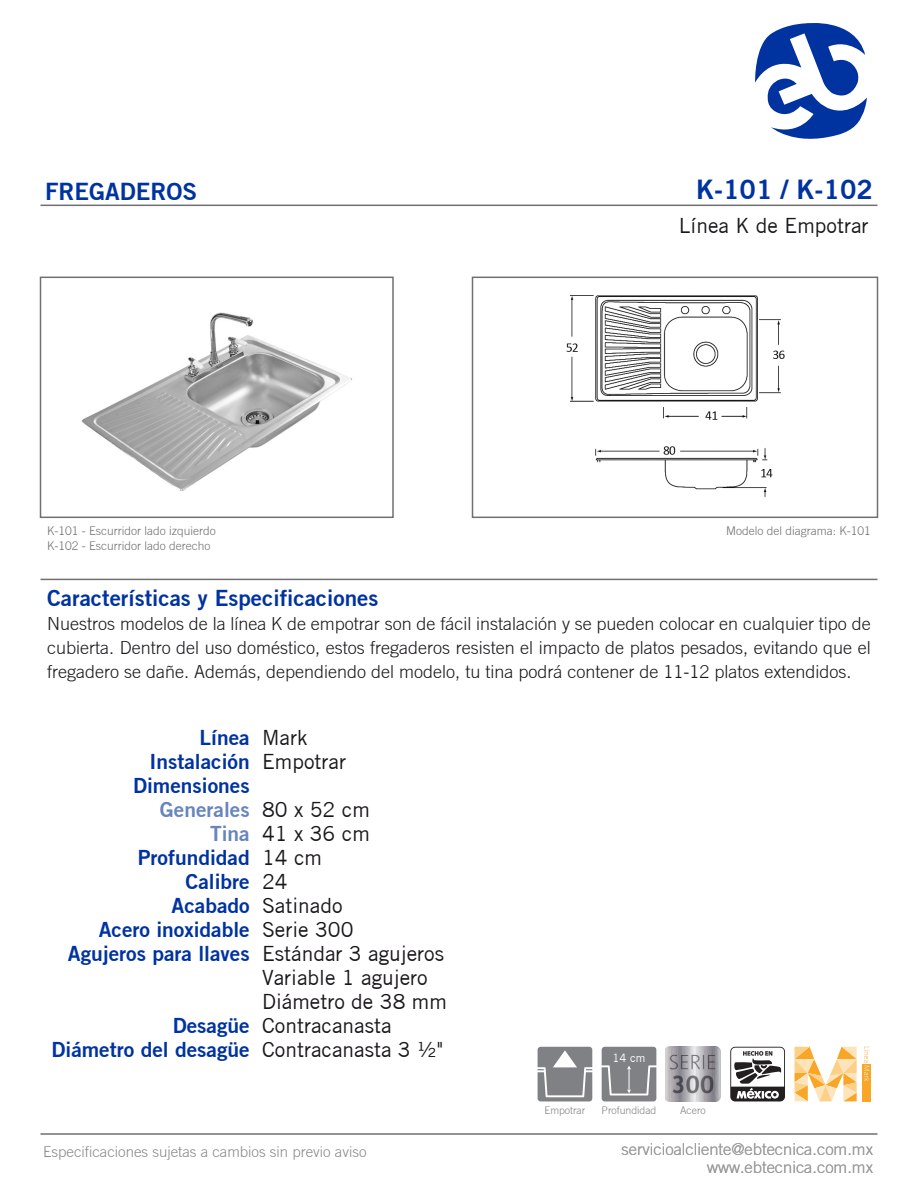
<style>
.page{position:relative;width:918px;height:1188px;background:#fff}
.page>*{position:absolute;margin:0;border:0;box-sizing:border-box;transform-origin:0 0}
.t1{font:700 27px "Trade Gothic No.2";color:#0033a0}
.t2{font:700 24px "Trade Gothic No.2";color:#0033a0}
.t3{font:700 22.5px "Trade Gothic No.2";color:#0033a0}
.t4{font:21px/24px "Trade Gothic";color:#1a171b}
.t5{font:700 21px/24px "Trade Gothic No.2";color:#0033a0;text-align:right}
.t6{font:700 21px/24px "Trade Gothic No.2";color:#6785be;text-align:right}
.t7{font:300 18px/24px "Trade Gothic";color:#1a171b;text-align:justify}
.t8{font:300 16.5px/18px "Trade Gothic";color:#9b9b9d;text-align:right}
.t9{font:300 15px "Trade Gothic";color:#868788}
.t10{font:300 12px/15px "Trade Gothic";color:#707072}
.t11{font:11.55px "Trade Gothic";color:#fff}
.t12{font:300 10.5px "Trade Gothic";color:#808184}
</style>
<div class="page">
<img style="left:39px;top:276px;width:355px;height:242px">
<img style="left:473px;top:276px;width:404px;height:222px">
<hr style="left:40px;top:205px;width:838px;height:1px;background:#707072">
<div style="left:40px;top:277px;width:354px;height:241px;border:2px solid #707072"></div>
<div style="left:472px;top:277px;width:406px;height:241px;border:2px solid #707072"></div>
<hr style="left:40px;top:579px;width:838px;height:1px;background:#707072">
<hr style="left:40px;top:1133px;width:838px;height:2px;background:#707072">
<svg style="left:755px;top:23px;width:112px;height:116px"></svg>
<svg style="left:795px;top:1047px;width:62px;height:54px"></svg>
<div style="left:862px;top:1064px;width:8px;height:37px;background:#f9a526"></div>
<svg style="left:864px;top:1047px;width:6px;height:34px"></svg>
<svg style="left:538px;top:1047px;width:54px;height:54px"></svg>
<div style="left:602px;top:1047px;width:54px;height:54px;background:#808184;border-radius:3px"></div>
<svg style="left:601px;top:1065px;width:56px;height:30px"></svg>
<div style="left:730px;top:1047px;width:55px;height:54px;background:#231f20;border-radius:5px"></div>
<svg style="left:731px;top:1048px;width:53px;height:51px"></svg>
<img style="left:666px;top:1046px;width:54px;height:55px">
<h2 class="t2" style="left:45px;top:176px;width:154px">FREGADEROS</h2>
<p class="t10" style="left:47px;top:523px;width:170px">K-101 - Escurridor lado izquierdo<br>K-102 - Escurridor lado derecho</p>
<h1 class="t1" style="left:696px;top:172px;width:178px">K-101 / K-102</h1>
<p class="t4" style="left:679px;top:213px;width:191px">Línea K de Empotrar</p>
<p class="t10" style="left:726px;top:523px;width:146px">Modelo del diagrama: K-101</p>
<p class="t3" style="left:47px;top:584px;width:333px">Características y Especificaciones</p>
<p class="t7" style="left:47px;top:612px;width:825px">Nuestros modelos de la línea K de empotrar son de fácil instalación y se pueden colocar en cualquier tipo de cubierta. Dentro del uso doméstico, estos fregaderos resisten el impacto de platos pesados, evitando que el fregadero se dañe. Además, dependiendo del modelo, tu tina podrá contener de 11-12 platos extendidos.</p>
<p class="t5" style="left:133px;top:725px;width:118px">Línea<br>Instalación<br>Dimensiones</p>
<p class="t6" style="left:160px;top:797px;width:91px">Generales<br>Tina</p>
<p class="t5" style="left:68px;top:845px;width:183px">Profundidad<br>Calibre<br>Acabado<br>Acero inoxidable<br>Agujeros para llaves</p>
<p class="t5" style="left:51px;top:1013px;width:200px">Desagüe<br>Diámetro del desagüe</p>
<p class="t4" style="left:262px;top:725px;width:85px">Mark<br>Empotrar</p>
<p class="t4" style="left:262px;top:797px;width:186px">80 x 52 cm<br>41 x 36 cm<br>14 cm<br>24<br>Satinado<br>Serie 300<br>Estándar 3 agujeros<br>Variable 1 agujero<br>Diámetro de 38 mm<br>Contracanasta<br>Contracanasta 3 ½"</p>
<p class="t9" style="left:43px;top:1143px;width:325px">Especificaciones sujetas a cambios sin previo aviso</p>
<p class="t11" style="left:612px;top:1051px;width:35px">14 cm</p>
<p class="t12" style="left:545px;top:1104px;width:42px">Empotrar</p>
<p class="t12" style="left:602px;top:1104px;width:56px">Profundidad</p>
<p class="t12" style="left:680px;top:1104px;width:27px">Acero</p>
<p class="t8" style="left:621px;top:1139px;width:253px">servicioalcliente@ebtecnica.com.mx www.ebtecnica.com.mx</p>
</div>
